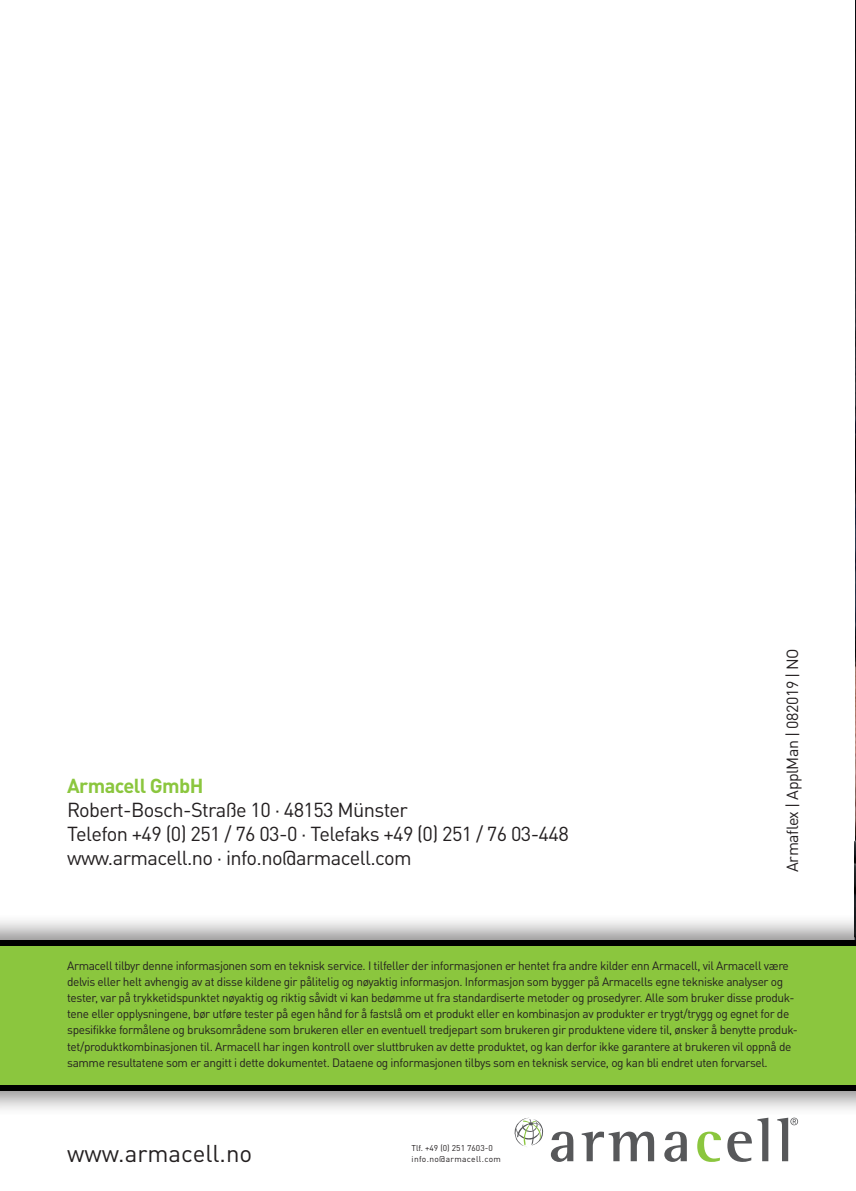
<style>
.page{position:relative;width:856px;height:1191px;background:#fff}
.page>*{position:absolute;margin:0;border:0;box-sizing:border-box;transform-origin:0 0}
.t1{font:24px "DIN Pro";color:#231f20}
.t2{font:20px/24px "DIN Pro";letter-spacing:-.03em;color:#231f20}
.t3{font:700 20px "DIN Pro";letter-spacing:-.03em;color:#8bc63e}
.t4{font:16px "DIN Pro";letter-spacing:-.03em;color:#231f20}
.t5{font:12px/16px "DIN Pro";letter-spacing:-.03em;color:#231f20}
.t6{font:8.4px/11.2px "DIN Pro";letter-spacing:.025em;color:#231f20}
</style>
<div class="page">
<img style="left:855px;top:0;width:1px;height:807px">
<div style="left:0;top:913px;width:856px;height:204px;background:#231f20;opacity:.5"></div>
<div style="left:0;top:940px;width:856px;height:150px;background:#000"></div>
<div style="left:0;top:946px;width:856px;height:138px;background:#8bc63e"></div>
<img style="left:855px;top:807px;width:1px;height:133px">
<svg style="left:551px;top:1131px;width:22px;height:30px"></svg>
<svg style="left:582px;top:1131px;width:72px;height:30px"></svg>
<svg style="left:664px;top:1131px;width:23px;height:30px"></svg>
<svg style="left:697px;top:1131px;width:24px;height:30px"></svg>
<svg style="left:727px;top:1117px;width:41px;height:44px"></svg>
<svg style="left:777px;top:1117px;width:21px;height:44px"></svg>
<svg style="left:515px;top:1117px;width:29px;height:30px"></svg>
<h2 class="t3" style="left:67px;top:770px;width:138px">Armacell GmbH</h2>
<h2 class="t2" style="left:67px;top:796px;width:503px">Robert-Bosch-Straße 10 · 48153 Münster<br>Telefon +49 (0) 251 / 76 03-0 · Telefaks +49 (0) 251 / 76 03-448 www.armacell.no · info.no@armacell.com</h2>
<h3 class="t4" style="left:780px;top:872px;width:225px;rotate:-90deg">Armaflex | ApplMan | 082019 | NO</h3>
<p class="t5" style="left:67px;top:957px;width:732px">Armacell tilbyr denne informasjonen som en teknisk service. I tilfeller der informasjonen er hentet fra andre kilder enn Armacell, vil Armacell være delvis eller helt avhengig av at disse kildene gir pålitelig og nøyaktig informasjon. Informasjon som bygger på Armacells egne tekniske analyser og tester, var på trykketidspunktet nøyaktig og riktig såvidt vi kan bedømme ut fra standardiserte metoder og prosedyrer. Alle som bruker disse produk&shy;tene eller opplysningene, bør utføre tester på egen hånd for å fastslå om et produkt eller en kombinasjon av produkter er trygt/trygg og egnet for de spesifikke formålene og bruksområdene som brukeren eller en eventuell tredjepart som brukeren gir produktene videre til, ønsker å benytte produk&shy;tet/produktkombinasjonen til. Armacell har ingen kontroll over sluttbruken av dette produktet, og kan derfor ikke garantere at brukeren vil oppnå de samme resultatene som er angitt i dette dokumentet. Dataene og informasjonen tilbys som en teknisk service, og kan bli endret uten forvarsel.</p>
<h1 class="t1" style="left:67px;top:1135px;width:187px">www.armacell.no</h1>
<p class="t6" style="left:412px;top:1141px;width:91px">Tlf. +49 (0) 251 7603-0 info.no@armacell.com</p>
</div>
